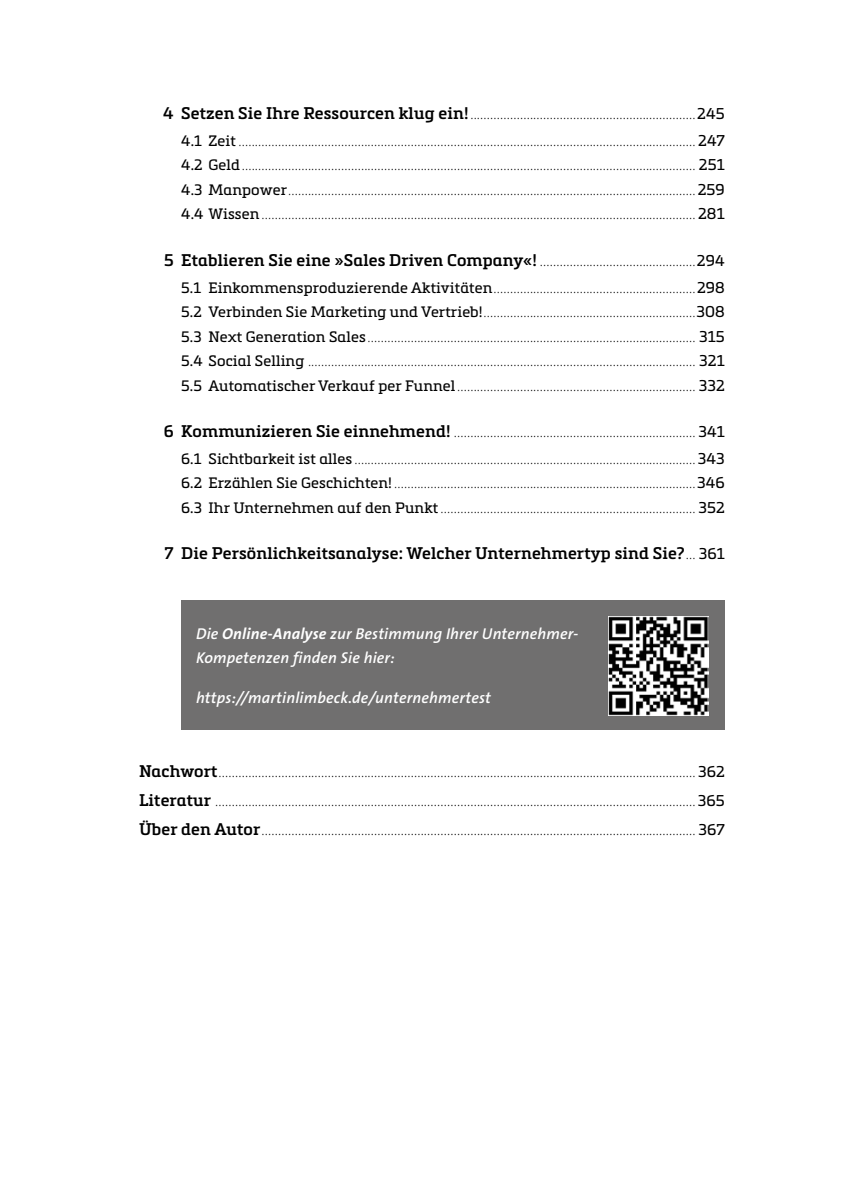
<style>
.page{position:relative;width:844px;height:1191px;background:#fff}
.page>*{position:absolute;margin:0;border:0;box-sizing:border-box;transform-origin:0 0}
.t1{font:600 16.62px "Metronic Slab Pro";letter-spacing:.01em;color:#000}
.t2{font:italic 600 15.75px/24.5px "The Sans Os F";letter-spacing:.01em;color:#fff}
.t3{font:15.4px/24.5px "Metronic Slab Pro Air";color:#000;text-align:right}
.s1{font-family:"Metronic Slab Pro";font-weight:600;font-size:16.62px}
.s2{font-family:"Metronic Slab Pro"}
.s3{font-family:"Metronic Slab Pro";font-size:14.88px}
.s4{font-family:"Metronic Slab Pro Air";font-weight:400;font-size:15.4px}
.s5{font-weight:400;font-size:15.4px}
.s6{font-weight:700}
</style>
<div class="page">
<div style="left:181px;top:600px;width:543px;height:129px;background:#706f6f"></div>
<img style="left:608px;top:616px;width:100px;height:99px">
<p class="t3" style="left:163px;top:99px;width:563px;line-height:26.9px"><span class="s1">4 Setzen Sie Ihre Ressourcen klug ein!</span>....................................................................<span class="s2">245<br></span><span class="s3">4.1 Zeit</span> .......................................................................................................................................... <span class="s2">247</span></p>
<p class="t3" style="left:181px;top:152px;width:545px;text-align:justify"><span class="s3">4.2 Geld</span>......................................................................................................................................... <span class="s2">251<br></span><span class="s3">4.3 Manpower</span>........................................................................................................................... <span class="s2">259<br></span><span class="s3">4.4 Wissen</span>................................................................................................................................... <span class="s2">281</span></p>
<p class="t3" style="left:164px;top:246px;width:562px;line-height:26.9px"><span class="s1">5 Etablieren Sie eine »Sales Driven Company«!</span> ...............................................<span class="s2">294<br></span><span class="s3">5.1 Einkommensproduzierende Aktivitäten</span>.............................................................<span class="s2">298</span></p>
<p class="t3" style="left:181px;top:298px;width:545px;text-align:justify"><span class="s3">5.2 Verbinden Sie Marketing und Vertrieb!</span>................................................................<span class="s2">308<br></span><span class="s3">5.3 Next Generation Sales</span> ................................................................................................... <span class="s2">315<br></span><span class="s3">5.4 Social Selling</span> ..................................................................................................................... <span class="s2">321<br></span><span class="s3">5.5 Automatischer Verkauf per Funnel</span>........................................................................ <span class="s2">332</span></p>
<p class="t3" style="left:164px;top:417px;width:562px;line-height:26.9px"><span class="s1">6 Kommunizieren Sie einnehmend!</span> ......................................................................... <span class="s2">341<br></span><span class="s3">6.1 Sichtbarkeit ist alles</span> ....................................................................................................... <span class="s2">343</span></p>
<p class="t3" style="left:181px;top:470px;width:545px;text-align:left"><span class="s3">6.2 Erzählen Sie Geschichten!</span> ...........................................................................................<span class="s2">346<br></span><span class="s3">6.3 Ihr Unternehmen auf den Punkt</span>............................................................................. <span class="s2">352</span></p>
<p class="t1" style="left:164px;top:542px;width:561px">7 Die Persönlichkeitsanalyse: Welcher Unternehmertyp sind Sie?<span class="s4">...</span> <span class="s5">361</span></p>
<p class="t2" style="left:196px;top:622px;width:384px">Die <span class="s6">Online-Analyse</span> zur Bestimmung Ihrer Unternehmer-<br>Kompetenzen finden Sie hier:</p>
<p class="t2" style="left:196px;top:685px;width:296px">https://martinlimbeck.de/unternehmertest</p>
<p class="t3" style="left:139px;top:756px;width:587px;line-height:28.7px;text-align:justify"><span class="s1">Nachwort</span>................................................................................................................................................ <span class="s2">362<br></span><span class="s1">Literatur</span> ................................................................................................................................................. <span class="s2">365<br></span><span class="s1">Über den Autor</span>................................................................................................................................... <span class="s2">367</span></p>
</div>
